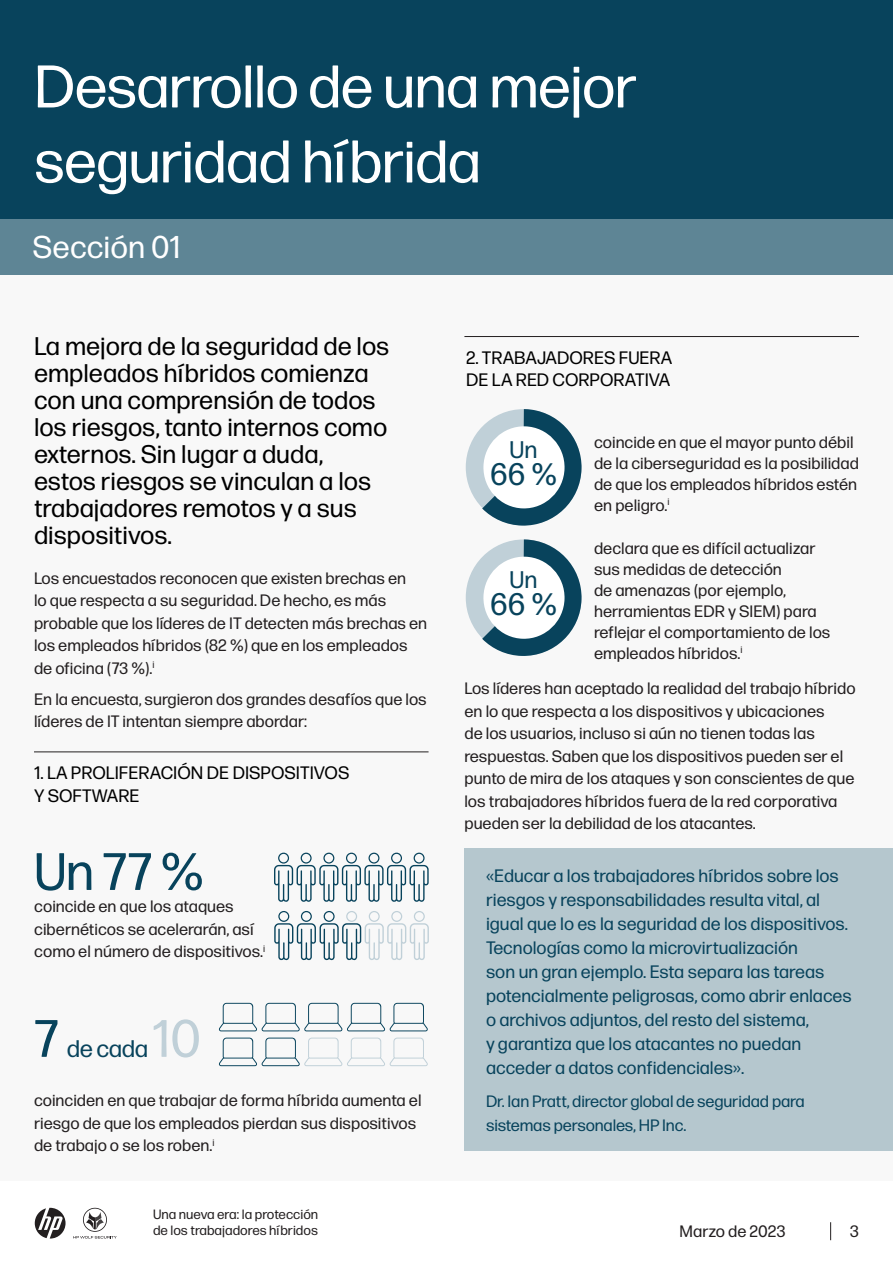
<style>
.page{position:relative;width:893px;height:1263px;background:#fff}
.page>*{position:absolute;margin:0;border:0;box-sizing:border-box;transform-origin:0 0}
.t1{font:60px/75px "Forma DJR Micro";letter-spacing:-.015em;color:#fff}
.t2{font:52.5px "Forma DJR Micro";color:#08435c}
.t3{font:31.5px "Forma DJR Micro";color:#fff}
.t4{font:31.05px "Forma DJR Micro";color:#08435c}
.t5{font:25.5px/27px "Forma DJR Micro";color:#000}
.t6{font:24px "Forma DJR Micro";letter-spacing:-.02em;color:#08435c}
.t7{font:18px/24px "Forma DJR Micro";color:#08435c}
.t8{font:18px/22.5px "Forma DJR Micro";color:#000}
.t9{font:16.5px/22.5px "Forma DJR Micro";color:#231f20}
.t10{font:16.5px/24px "Forma DJR Micro";letter-spacing:-.01em;color:#08435c}
.t11{font:13.5px/16.2px "Forma DJR Micro";color:#231f20}
.s1{font-size:52.5px}
.s2{font-size:52.5px;color:#c0d0d8}
</style>
<div class="page">
<div style="left:0;top:0;width:893px;height:1228px;background:#f8f8f8"></div>
<div style="left:0;top:218px;width:893px;height:57px;background:#5e8595"></div>
<hr style="left:464px;top:336px;width:395px;height:1px;background:#231f20">
<div style="left:466px;top:539px;width:115px;height:117px;background:#c0d0d8;border-radius:50%"></div>
<svg style="left:482px;top:539px;width:100px;height:117px"></svg>
<hr style="left:34px;top:751px;width:395px;height:1px;background:#231f20">
<div style="left:466px;top:409px;width:115px;height:116px;background:#c0d0d8;border-radius:50%"></div>
<svg style="left:482px;top:409px;width:100px;height:117px"></svg>
<svg style="left:219px;top:1003px;width:209px;height:28px"></svg>
<svg style="left:219px;top:1037px;width:209px;height:29px"></svg>
<svg style="left:274px;top:853px;width:155px;height:49px"></svg>
<svg style="left:274px;top:911px;width:155px;height:49px"></svg>
<div style="left:464px;top:848px;width:429px;height:302px;background:#b5c7ce"></div>
<div style="left:0;top:0;width:893px;height:218px;background:#08435c"></div>
<div style="left:0;top:1181px;width:893px;height:82px;background:#fff"></div>
<svg style="left:830px;top:1222px;width:1px;height:18px"></svg>
<svg style="left:35px;top:1208px;width:31px;height:30px"></svg>
<svg style="left:73px;top:1208px;width:44px;height:30px"></svg>
<h1 class="t1" style="left:34px;top:47px;width:604px">Desarrollo de una mejor seguridad híbrida</h1>
<h3 class="t3" style="left:33px;top:227px;width:150px">Sección 01</h3>
<h3 class="t5" style="left:34px;top:332px;width:357px">La mejora de la seguridad de los empleados híbridos comienza con una comprensión de todos los riesgos, tanto internos como externos. Sin lugar a duda, estos riesgos se vinculan a los trabajadores remotos y a sus dispositivos.</h3>
<p class="t9" style="left:34px;top:566px;width:395px">Los encuestados reconocen que existen brechas en<br>lo que respecta a su seguridad. De hecho, es más probable que los líderes de IT detecten más brechas en los empleados híbridos (82 %) que en los empleados de oficina (73 %).<sup>i</sup></p>
<p class="t9" style="left:34px;top:687px;width:394px">En la encuesta, surgieron dos grandes desafíos que los líderes de IT intentan siempre abordar:</p>
<p class="t8" style="left:34px;top:761px;width:317px">1. LA PROLIFERACIÓN DE DISPOSITIVOS<br>Y SOFTWARE</p>
<h2 class="t2" style="left:34px;top:839px;width:171px">Un 77 %</h2>
<p class="t9" style="left:34px;top:894px;width:232px">coincide en que los ataques cibernéticos se acelerarán, así como el número de dispositivos.<sup>i</sup></p>
<h3 class="t6" style="left:34px;top:1033px;width:168px"><span class="s1">7</span> de cada <span class="s2">10</span></h3>
<p class="t9" style="left:34px;top:1089px;width:389px">coinciden en que trabajar de forma híbrida aumenta el riesgo de que los empleados pierdan sus dispositivos de trabajo o se los roben.<sup>i</sup></p>
<p class="t11" style="left:153px;top:1205px;width:167px">Una nueva era: la protección de los trabajadores híbridos</p>
<p class="t8" style="left:466px;top:346px;width:208px">2. TRABAJADORES FUERA<br>DE LA RED CORPORATIVA</p>
<h3 class="t6" style="left:510px;top:435px;width:29px">Un</h3>
<h3 class="t4" style="left:490px;top:455px;width:69px">66 %</h3>
<h3 class="t6" style="left:510px;top:565px;width:29px">Un</h3>
<h3 class="t4" style="left:490px;top:585px;width:69px">66 %</h3>
<p class="t9" style="left:594px;top:431px;width:266px;line-height:21px">coincide en que el mayor punto débil de la ciberseguridad es la posibilidad de que los empleados híbridos estén en peligro.<sup>i</sup></p>
<p class="t9" style="left:594px;top:537px;width:238px;line-height:21px">declara que es difícil actualizar sus medidas de detección<br>de amenazas (por ejemplo, herramientas EDR y SIEM) para reflejar el comportamiento de los empleados híbridos.<sup>i</sup></p>
<p class="t9" style="left:464px;top:677px;width:393px">Los líderes han aceptado la realidad del trabajo híbrido en lo que respecta a los dispositivos y ubicaciones<br>de los usuarios, incluso si aún no tienen todas las respuestas. Saben que los dispositivos pueden ser el punto de mira de los ataques y son conscientes de que los trabajadores híbridos fuera de la red corporativa pueden ser la debilidad de los atacantes.</p>
<p class="t7" style="left:486px;top:863px;width:367px">«Educar a los trabajadores híbridos sobre los riesgos y responsabilidades resulta vital, al igual que lo es la seguridad de los dispositivos.<br>Tecnologías como la microvirtualización<br>son un gran ejemplo. Esta separa las tareas potencialmente peligrosas, como abrir enlaces o archivos adjuntos, del resto del sistema,<br>y garantiza que los atacantes no puedan acceder a datos confidenciales».</p>
<p class="t10" style="left:486px;top:1088px;width:320px">Dr. Ian Pratt, director global de seguridad para sistemas personales, HP Inc.</p>
<p class="t9" style="left:680px;top:1220px;width:107px">Marzo de 2023</p>
<p class="t9" style="left:850px;top:1220px;width:11px">3</p>
</div>
